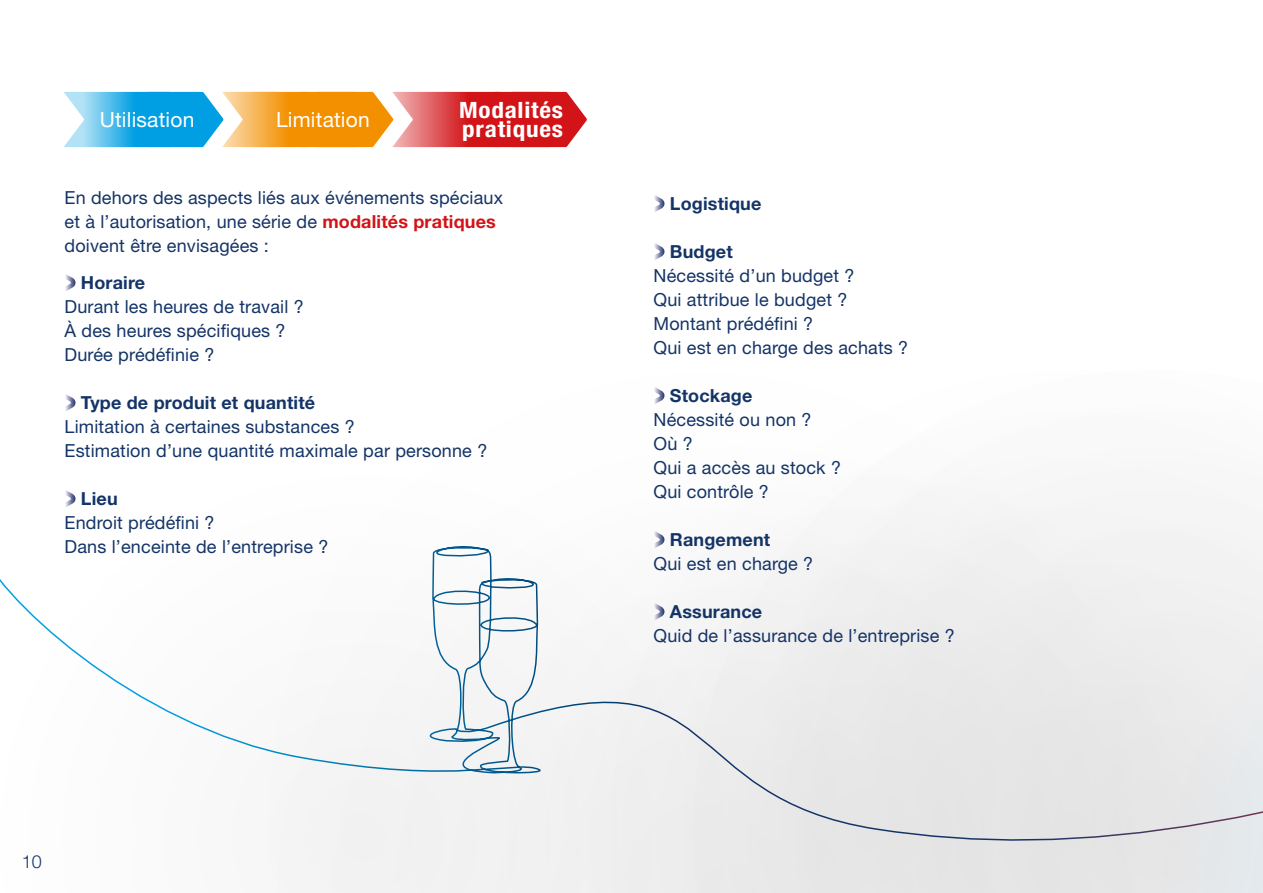
<style>
.page{position:relative;width:1263px;height:893px;background:#fff}
.page>*{position:absolute;margin:0;border:0;box-sizing:border-box;transform-origin:0 0}
.t1{font:700 condensed 22.5px/19.5px "Helvetica Neue LT Std";letter-spacing:.03em;color:#fff;scale:1.12 1}
.t2{font:21px "Helvetica Neue LT Std";letter-spacing:.01em;color:#fff}
.t3{font:18px/24px "Helvetica Neue LT Std";letter-spacing:.01em;color:#143467}
.t4{font:700 18px "Helvetica Neue LT Std";letter-spacing:.01em;color:#143467}
.t5{font:300 18px "Helvetica Neue LT Std";color:#143467}
.s1{font-weight:700;color:#d21317}
</style>
<div class="page">
<div style="left:278px;top:861px;width:328px;height:32px;background:#f2f2f2"></div>
<svg style="left:606px;top:393px;width:83px;height:500px"></svg>
<svg style="left:689px;top:504px;width:470px;height:389px;fill:#f2f2f2"></svg>
<svg style="left:1159px;top:523px;width:104px;height:370px"></svg>
<svg style="left:66px;top:274px;width:10px;height:17px"></svg>
<svg style="left:66px;top:394px;width:10px;height:17px"></svg>
<svg style="left:66px;top:490px;width:10px;height:17px"></svg>
<svg style="left:655px;top:195px;width:9px;height:17px"></svg>
<svg style="left:655px;top:243px;width:9px;height:17px"></svg>
<svg style="left:653px;top:387px;width:11px;height:18px"></svg>
<svg style="left:653px;top:530px;width:11px;height:13px"></svg>
<svg style="left:64px;top:92px;width:523px;height:55px;background:#b68773"></svg>
<svg style="left:0;top:543px;width:1263px;height:318px"></svg>
<p class="t2" style="left:100px;top:107px;width:96px">Utilisation</p>
<p class="t2" style="left:276px;top:107px;width:95px">Limitation</p>
<p class="t1" style="left:459px;top:100px;width:94px">Modalités pratiques</p>
<p class="t3" style="left:65px;top:186px;width:440px">En dehors des aspects liés aux événements spéciaux et à l’autorisation, une série de <span class="s1">modalités pratiques </span>doivent être envisagées :</p>
<p class="t4" style="left:81px;top:271px;width:66px">Horaire</p>
<p class="t3" style="left:65px;top:294px;width:241px">Durant les heures de travail ?<br>À des heures spécifiques ?<br>Durée prédéfinie ?</p>
<p class="t4" style="left:81px;top:391px;width:236px">Type de produit et quantité</p>
<p class="t3" style="left:65px;top:414px;width:424px">Limitation à certaines substances ?<br>Estimation d’une quantité maximale par personne ?</p>
<p class="t4" style="left:81px;top:487px;width:38px">Lieu</p>
<p class="t3" style="left:65px;top:510px;width:265px">Endroit prédéfini ?<br>Dans l’enceinte de l’entreprise ?</p>
<p class="t5" style="left:22px;top:850px;width:22px">10</p>
<p class="t4" style="left:670px;top:192px;width:93px">Logistique</p>
<p class="t4" style="left:670px;top:240px;width:64px">Budget</p>
<p class="t3" style="left:653px;top:263px;width:256px">Nécessité d’un budget ?<br>Qui attribue le budget ?<br>Montant prédéfini ?<br>Qui est en charge des achats ?</p>
<p class="t4" style="left:670px;top:384px;width:84px">Stockage</p>
<p class="t3" style="left:653px;top:407px;width:189px">Nécessité ou non ?<br>Où ?<br>Qui a accès au stock ?<br>Qui contrôle ?</p>
<p class="t4" style="left:670px;top:528px;width:102px">Rangement</p>
<p class="t3" style="left:653px;top:551px;width:161px">Qui est en charge ?</p>
<p class="t4" style="left:670px;top:600px;width:94px">Assurance</p>
<p class="t3" style="left:653px;top:623px;width:303px">Quid de l’assurance de l’entreprise ?</p>
</div>
